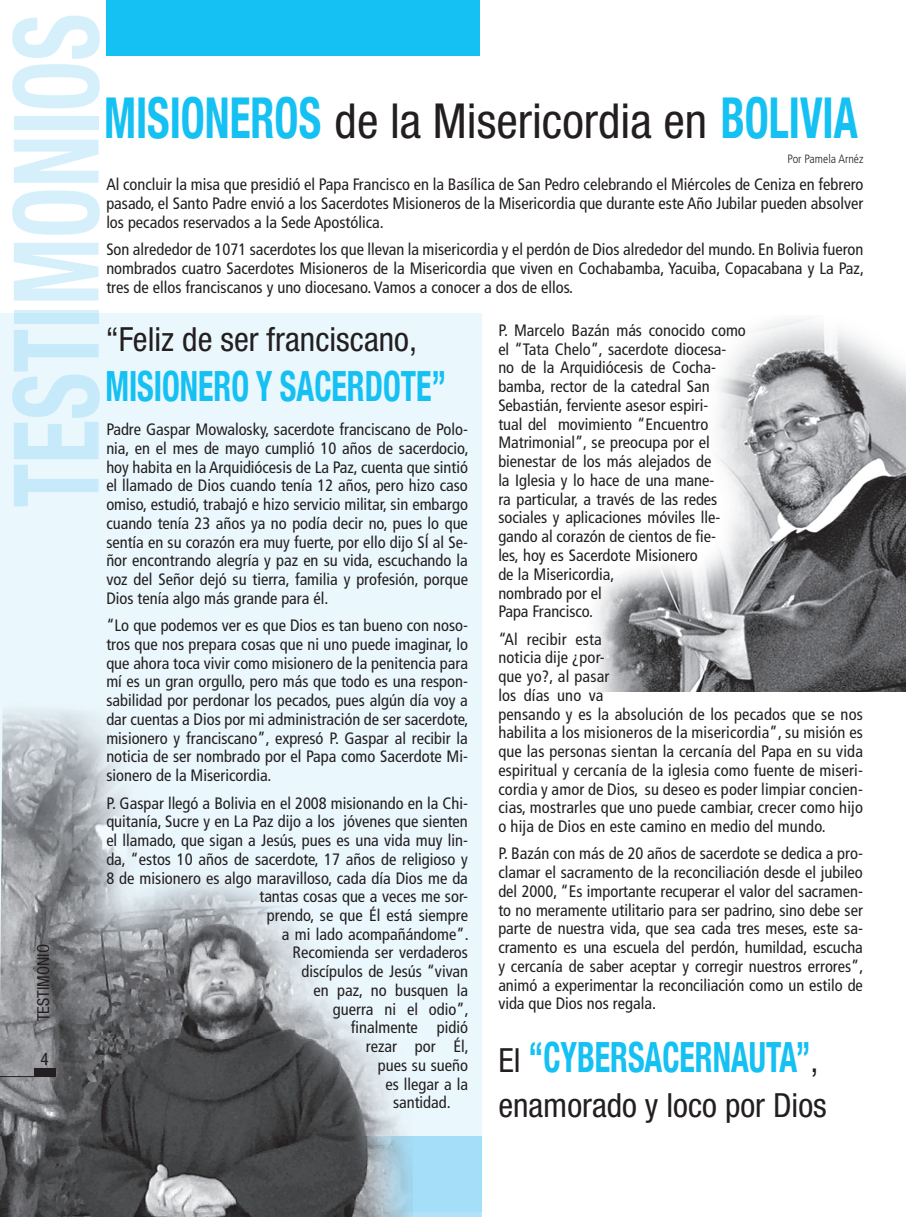
<style>
.page{position:relative;width:906px;height:1217px;background:#fff}
.page>*{position:absolute;margin:0;border:0;box-sizing:border-box;transform-origin:0 0}
.t1{font:700 condensed 118.5px "Helvetica Neue";color:#d6f0fb;scale:.77 1}
.t2{font:condensed 48.3px "Helvetica Neue LT Std";color:#231f20}
.t3{font:700 condensed 41.55px "Helvetica Neue";color:#15c0f2;scale:.77 1}
.t4{font:condensed 33.3px "Helvetica Neue LT Std";color:#231f20}
.t5{font:condensed 17.25px "Helvetica Neue LT Std";color:#231f20}
.t6{font:condensed 16.5px/18.8px "Frutiger LT Std";color:#231f20;text-align:justify}
.t7{font:condensed 16.5px "Helvetica Neue LT Std";color:#231f20}
.t8{font:300 condensed 12px "Frutiger LT Std";color:#231f20}
.s1{font-family:"Helvetica Neue";font-weight:700;font-size:56.25px;color:#15c0f2}
.s2{font-family:"Helvetica Neue LT Std";font-weight:400;font-size:33.3px;color:#231f20}
</style>
<div class="page">
<div style="left:106px;top:0;width:374px;height:55px;background:#15c0f2"></div>
<img style="left:596px;top:319px;width:310px;height:372px">
<div style="left:0;top:313px;width:482px;height:897px;background:#eaf7fd"></div>
<svg style="left:0;top:1210px;width:482px;height:6px"></svg>
<div style="left:413px;top:1135px;width:69px;height:75px;background:#a4def8"></div>
<img style="left:0;top:711px;width:413px;height:504px">
<div style="left:34px;top:1068px;width:21px;height:8px;background:#231f20"></div>
<hr style="left:0;top:1075px;width:34px;height:1px;background:#231f20">
<h1 class="t1" style="left:-42px;top:507px;width:642px;rotate:-90deg">TESTIMONIOS</h1>
<h2 class="t2" style="left:104px;top:93px;width:755px"><span class="s1">MISIONEROS</span> de la Misericordia en <span class="s1">BOLIVIA</span></h2>
<p class="t8" style="left:787px;top:152px;width:77px">Por Pamela Arnéz</p>
<p class="t6" style="left:106px;top:175px;width:758px">Al concluir la misa que presidió el Papa Francisco en la Basílica de San Pedro celebrando el Miércoles de Ceniza en febrero pasado, el Santo Padre envió a los Sacerdotes Misioneros de la Misericordia que durante este Año Jubilar pueden absolver los pecados reservados a la Sede Apostólica.</p>
<p class="t6" style="left:106px;top:240px;width:759px">Son alrededor de 1071 sacerdotes los que llevan la misericordia y el perdón de Dios alrededor del mundo. En Bolivia fueron nombrados cuatro Sacerdotes Misioneros de la Misericordia que viven en Cochabamba, Yacuiba, Copacabana y La Paz, tres de ellos franciscanos y uno diocesano. Vamos a conocer a dos de ellos.</p>
<h3 class="t4" style="left:105px;top:320px;width:313px">“Feliz de ser franciscano,</h3>
<h3 class="t3" style="left:105px;top:352px;width:444px">MISIONERO Y SACERDOTE”</h3>
<p class="t6" style="left:498px;top:321px;width:249px;text-align:left">P. Marcelo Bazán más conocido como el “Tata Chelo”, sacerdote diocesa&shy;no de la Arquidiócesis de Cocha&shy;bamba, rector de la catedral San<br>Sebastián, ferviente asesor espiri-<br>tual del movimiento “Encuentro<br>Matrimonial”, se preocupa por el bienestar de los más alejados de<br>la Iglesia y lo hace de una mane-<br>ra particular, a través de las redes sociales y aplicaciones móviles lle&shy;gando al corazón de cientos de fie-<br>les, hoy es Sacerdote Misionero<br>de la Misericordia,<br>nombrado por el<br>Papa Francisco.</p>
<p class="t6" style="left:498px;top:629px;width:366px;text-align:left">“Al recibir esta<br>noticia dije ¿por-<br>que yo?, al pasar<br>los días uno va<br>pensando y es la absolución de los pecados que se nos habilita a los misioneros de la misericordia”, su misión es que las personas sientan la cercanía del Papa en su vida espiritual y cercanía de la iglesia como fuente de miseri&shy;cordia y amor de Dios, su deseo es poder limpiar concien&shy;cias, mostrarles que uno puede cambiar, crecer como hijo o hija de Dios en este camino en medio del mundo.</p>
<p class="t6" style="left:498px;top:844px;width:367px">P. Bazán con más de 20 años de sacerdote se dedica a pro&shy;clamar el sacramento de la reconciliación desde el jubileo del 2000, “Es importante recuperar el valor del sacramen&shy;to no meramente utilitario para ser padrino, sino debe ser parte de nuestra vida, que sea cada tres meses, este sa&shy;cramento es una escuela del perdón, humildad, escucha y cercanía de saber aceptar y corregir nuestros errores”, animó a experimentar la reconciliación como un estilo de vida que Dios nos regala.</p>
<p class="t6" style="left:106px;top:420px;width:364px">Padre Gaspar Mowalosky, sacerdote franciscano de Polo&shy;nia, en el mes de mayo cumplió 10 años de sacerdocio, hoy habita en la Arquidiócesis de La Paz, cuenta que sintió el llamado de Dios cuando tenía 12 años, pero hizo caso omiso, estudió, trabajó e hizo servicio militar, sin embargo cuando tenía 23 años ya no podía decir no, pues lo que sentía en su corazón era muy fuerte, por ello dijo SÍ al Se&shy;ñor encontrando alegría y paz en su vida, escuchando la voz del Señor dejó su tierra, familia y profesión, porque Dios tenía algo más grande para él.</p>
<p class="t6" style="left:106px;top:616px;width:364px">“Lo que podemos ver es que Dios es tan bueno con noso&shy;tros que nos prepara cosas que ni uno puede imaginar, lo que ahora toca vivir como misionero de la penitencia para mí es un gran orgullo, pero más que todo es una respon&shy;sabilidad por perdonar los pecados, pues algún día voy a dar cuentas a Dios por mi administración de ser sacerdote, misionero y franciscano”, expresó P. Gaspar al recibir la noticia de ser nombrado por el Papa como Sacerdote Mi&shy;sionero de la Misericordia.</p>
<p class="t6" style="left:106px;top:793px;width:363px">P. Gaspar llegó a Bolivia en el 2008 misionando en la Chi-</p>
<p class="t6" style="left:106px;top:812px;width:363px">quitanía, Sucre y en La Paz dijo a los jóvenes que sienten</p>
<p class="t6" style="left:106px;top:830px;width:363px">el llamado, que sigan a Jesús, pues es una vida muy lin-</p>
<p class="t6" style="left:106px;top:849px;width:363px">da, “estos 10 años de sacerdote, 17 años de religioso y</p>
<p class="t6" style="left:106px;top:868px;width:363px">8 de misionero es algo maravilloso, cada día Dios me da</p>
<p class="t6" style="left:259px;top:886px;width:210px">tantas cosas que a veces me sor-</p>
<p class="t6" style="left:267px;top:905px;width:202px">prendo, se que Él está siempre</p>
<p class="t6" style="left:282px;top:924px;width:188px">a mi lado acompañándome”.</p>
<p class="t6" style="left:292px;top:943px;width:177px">Recomienda ser verdaderos</p>
<p class="t6" style="left:301px;top:961px;width:168px">discípulos de Jesús “vivan</p>
<p class="t6" style="left:313px;top:980px;width:156px">en paz, no busquen la</p>
<p class="t6" style="left:333px;top:999px;width:137px">guerra ni el odio”,</p>
<p class="t6" style="left:351px;top:1018px;width:119px">finalmente pidió</p>
<p class="t6" style="left:366px;top:1036px;width:104px">rezar por Él,</p>
<p class="t6" style="left:378px;top:1055px;width:92px">pues su sueño</p>
<p class="t6" style="left:385px;top:1074px;width:84px">es llegar a la</p>
<p class="t6" style="left:393px;top:1093px;width:59px">santidad.</p>
<p class="t7" style="left:34px;top:1021px;width:79px;rotate:-90deg">TESTIMONIO</p>
<p class="t5" style="left:41px;top:1048px;width:10px">4</p>
<h3 class="t3" style="left:498px;top:1022px;width:417px"><span class="s2">El</span> “CYBERSACERNAUTA”<span class="s2">,</span></h3>
<h3 class="t4" style="left:498px;top:1085px;width:330px">enamorado y loco por Dios</h3>
</div>
